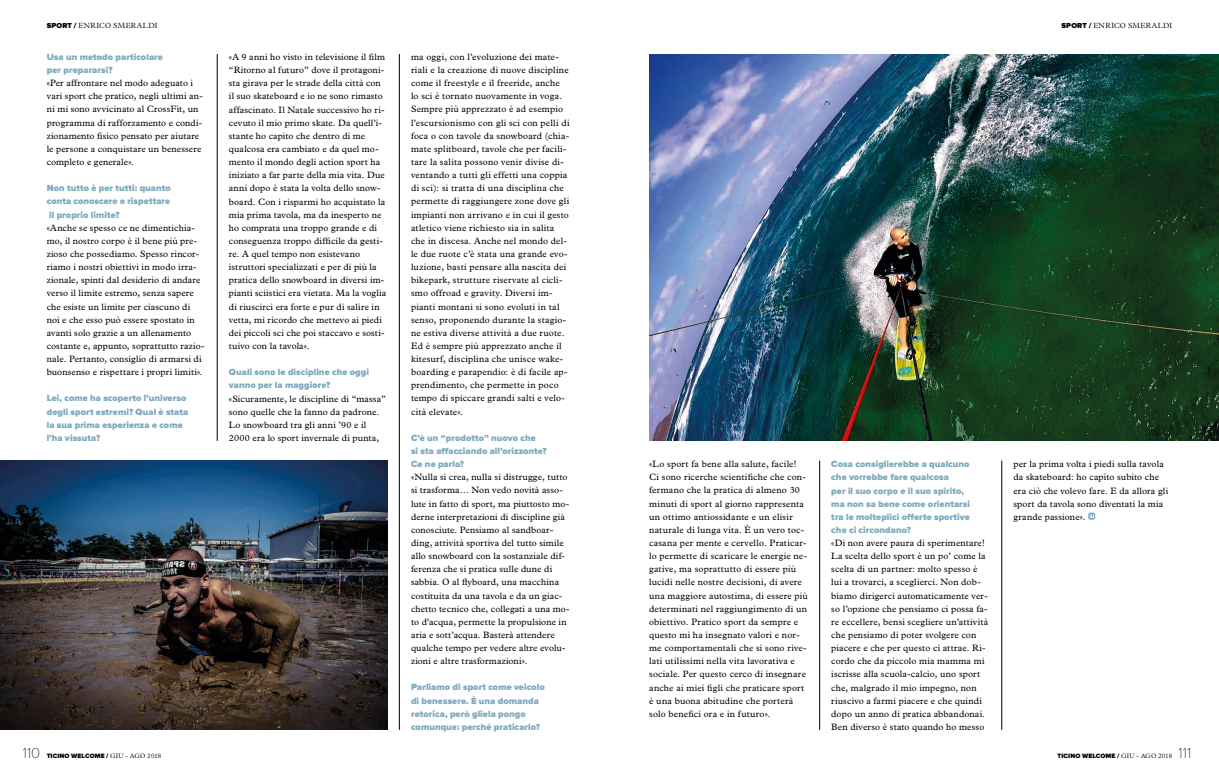
<style>
.page{position:relative;width:1219px;height:783px;background:#fff}
.page>*{position:absolute;margin:0;border:0;box-sizing:border-box;transform-origin:0 0}
.t1{font:100 15px "Proxima Nova";letter-spacing:.005em;color:#000}
.t2{font:9.2px/13.1px "Plantin Std";letter-spacing:.015em;color:#000}
.t3{font:900 9.2px/13.1px "Proxima Nova";letter-spacing:.005em;color:#7eaabf}
.t4{font:300 7.5px "Plantin";letter-spacing:.045em;color:#000}
.t5{font:900 6.5px "Proxima Nova";letter-spacing:.02em;color:#000}
.s1{font-family:"Proxima Nova";font-weight:900}
.s2{font-family:"Plantin";font-weight:300}
</style>
<div class="page">
<hr style="left:819px;top:460px;width:1px;height:269px;background:#000">
<hr style="left:1002px;top:460px;width:1px;height:269px;background:#000">
<div style="left:1088px;top:512px;width:7px;height:7px;background:#7eaabf;border-radius:2px"></div>
<svg style="left:1089px;top:514px;width:5px;height:4px"></svg>
<hr style="left:399px;top:54px;width:1px;height:675px;background:#000">
<hr style="left:217px;top:54px;width:1px;height:387px;background:#000">
<img style="left:649px;top:54px;width:570px;height:387px">
<img style="left:0;top:460px;width:388px;height:269px">
<p class="t4" style="left:47px;top:22px;width:112px"><span class="s1">SPORT /</span> ENRICO SMERALDI</p>
<p class="t4" style="left:1061px;top:22px;width:112px"><span class="s1">SPORT /</span> ENRICO SMERALDI</p>
<p class="t2" style="left:411px;top:50px;width:160px">ma oggi, con l’evoluzione dei mate&shy;riali e la creazione di nuove discipline come il freestyle e il freeride, anche lo sci è tornato nuovamente in voga.<br>Sempre più apprezzato è ad esempio l’escursionismo con gli sci con pelli di foca o con tavole da snowboard (chia&shy;mate splitboard, tavole che per facili&shy;tare la salita possono venir divise di&shy;ventando a tutti gli effetti una coppia di sci): si tratta di una disciplina che permette di raggiungere zone dove gli impianti non arrivano e in cui il gesto atletico viene richiesto sia in salita che in discesa. Anche nel mondo del&shy;le due ruote c’è stata una grande evo&shy;luzione, basti pensare alla nascita dei bikepark, strutture riservate al cicli&shy;smo offroad e gravity. Diversi im&shy;pianti montani si sono evoluti in tal senso, proponendo durante la stagio&shy;ne estiva diverse attività a due ruote.<br>Ed è sempre più apprezzato anche il kitesurf, disciplina che unisce wake&shy;boarding e parapendio: è di facile ap&shy;prendimento, che permette in poco tempo di spiccare grandi salti e velo&shy;cità elevate».</p>
<p class="t3" style="left:411px;top:431px;width:137px">C’è un “prodotto” nuovo che<br>si sta affacciando all’orizzonte?<br>Ce ne parla?</p>
<p class="t2" style="left:411px;top:470px;width:160px">«Nulla si crea, nulla si distrugge, tutto si trasforma… Non vedo novità asso&shy;lute in fatto di sport, ma piuttosto mo&shy;derne interpretazioni di discipline già conosciute. Pensiamo al sandboar&shy;ding, attività sportiva del tutto simile allo snowboard con la sostanziale dif&shy;ferenza che si pratica sulle dune di sabbia. O al flyboard, una macchina costituita da una tavola e da un giac&shy;chetto tecnico che, collegati a una mo&shy;to d’acqua, permette la propulsione in aria e sott’acqua. Basterà attendere qualche tempo per vedere altre evolu&shy;zioni e altre trasformazioni».</p>
<p class="t3" style="left:411px;top:681px;width:135px">Parliamo di sport come veicolo di benessere. È una domanda retorica, però gliela pongo comunque: perché praticarlo?</p>
<p class="t3" style="left:47px;top:51px;width:118px">Usa un metodo particolare per prepararsi?</p>
<p class="t2" style="left:47px;top:77px;width:157px">«Per affrontare nel modo adeguato i vari sport che pratico, negli ultimi an&shy;ni mi sono avvicinato al CrossFit, un programma di rafforzamento e condi&shy;zionamento fisico pensato per aiutare le persone a conquistare un benessere completo e generale».</p>
<p class="t3" style="left:47px;top:182px;width:126px;text-align:justify">Non tutto è per tutti: quanto conta conoscere e rispettare il proprio limite?</p>
<p class="t2" style="left:47px;top:221px;width:159px">«Anche se spesso ce ne dimentichia&shy;mo, il nostro corpo è il bene più pre&shy;zioso che possediamo. Spesso rincor&shy;riamo i nostri obiettivi in modo irra&shy;zionale, spinti dal desiderio di andare verso il limite estremo, senza sapere che esiste un limite per ciascuno di noi e che esso può essere spostato in avanti solo grazie a un allenamento costante e, appunto, soprattutto razio&shy;nale. Pertanto, consiglio di armarsi di buonsenso e rispettare i propri limiti».</p>
<p class="t3" style="left:47px;top:392px;width:143px">Lei, come ha scoperto l’universo degli sport estremi? Qual è stata la sua prima esperienza e come l’ha vissuta?</p>
<p class="t2" style="left:229px;top:50px;width:159px">«A 9 anni ho visto in televisione il film “Ritorno al futuro” dove il protagoni&shy;sta girava per le strade della città con il suo skateboard e io ne sono rimasto affascinato. Il Natale successivo ho ri&shy;cevuto il mio primo skate. Da quell’i&shy;stante ho capito che dentro di me qualcosa era cambiato e da quel mo&shy;mento il mondo degli action sport ha iniziato a far parte della mia vita. Due anni dopo è stata la volta dello snow&shy;board. Con i risparmi ho acquistato la mia prima tavola, ma da inesperto ne ho comprata una troppo grande e di conseguenza troppo difficile da gesti&shy;re. A quel tempo non esistevano istruttori specializzati e per di più la pratica dello snowboard in diversi im&shy;pianti sciistici era vietata. Ma la voglia di riuscirci era forte e pur di salire in vetta, mi ricordo che mettevo ai piedi dei piccoli sci che poi staccavo e sosti&shy;tuivo con la tavola».</p>
<p class="t3" style="left:229px;top:366px;width:142px">Quali sono le discipline che oggi vanno per la maggiore?</p>
<p class="t2" style="left:229px;top:392px;width:158px">«Sicuramente, le discipline di “massa” sono quelle che la fanno da padrone.<br>Lo snowboard tra gli anni ’90 e il 2000 era lo sport invernale di punta,</p>
<p class="t3" style="left:831px;top:458px;width:140px">Cosa consiglierebbe a qualcuno che vorrebbe fare qualcosa<br>per il suo corpo e il suo spirito, ma non sa bene come orientarsi tra le molteplici offerte sportive che ci circondano?</p>
<p class="t2" style="left:831px;top:536px;width:158px">«Di non avere paura di sperimentare!<br>La scelta dello sport è un po’ come la scelta di un partner: molto spesso è lui a trovarci, a sceglierci. Non dob&shy;biamo dirigerci automaticamente ver&shy;so l’opzione che pensiamo ci possa fa&shy;re eccellere, bensì scegliere un’attività che pensiamo di poter svolgere con piacere e che per questo ci attrae. Ri&shy;cordo che da piccolo mia mamma mi iscrisse alla scuola-calcio, uno sport che, malgrado il mio impegno, non riuscivo a farmi piacere e che quindi dopo un anno di pratica abbandonai.<br>Ben diverso è stato quando ho messo</p>
<p class="t2" style="left:649px;top:457px;width:160px">«Lo sport fa bene alla salute, facile!<br>Ci sono ricerche scientifiche che con&shy;fermano che la pratica di almeno 30 minuti di sport al giorno rappresenta un ottimo antiossidante e un elisir naturale di lunga vita. È un vero toc&shy;casana per mente e cervello. Praticar&shy;lo permette di scaricare le energie ne&shy;gative, ma soprattutto di essere più lucidi nelle nostre decisioni, di avere una maggiore autostima, di essere più determinati nel raggiungimento di un obiettivo. Pratico sport da sempre e questo mi ha insegnato valori e nor&shy;me comportamentali che si sono rive&shy;lati utilissimi nella vita lavorativa e sociale. Per questo cerco di insegnare anche ai miei figli che praticare sport è una buona abitudine che porterà solo benefici ora e in futuro».</p>
<p class="t2" style="left:1013px;top:457px;width:156px">per la prima volta i piedi sulla tavola da skateboard: ho capito subito che era ciò che volevo fare. E da allora gli sport da tavola sono diventati la mia grande passione».</p>
<h1 class="t1" style="left:23px;top:744px;width:19px">110</h1>
<p class="t5" style="left:47px;top:752px;width:116px">TICINO WELCOME / <span class="s2">GIU - AGO 2018</span></p>
<p class="t5" style="left:1058px;top:752px;width:116px">TICINO WELCOME / <span class="s2">GIU - AGO 2018</span></p>
<h1 class="t1" style="left:1179px;top:744px;width:14px">111</h1>
</div>
